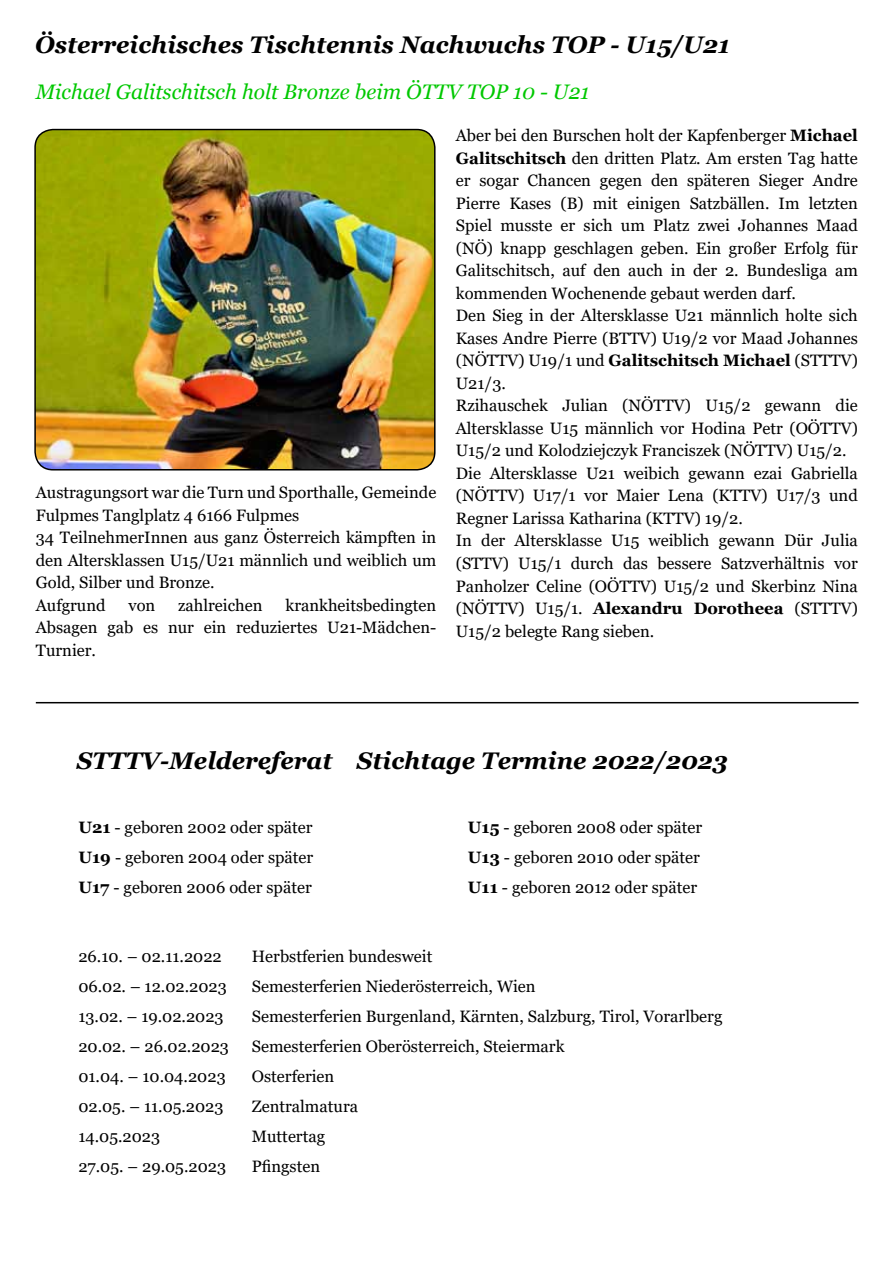
<style>
.page{position:relative;width:893px;height:1263px;background:#fff}
.page>*{position:absolute;margin:0;border:0;box-sizing:border-box;transform-origin:0 0}
.t1{font:italic 700 24px "Georgia";color:#000}
.t2{font:italic 21px "Georgia";color:#00c800}
.t3{font:16.5px/22.5px "Georgia";color:#000}
.s1{font-weight:700}
</style>
<div class="page">
<hr style="left:36px;top:702px;width:823px;height:1px;background:#000">
<img style="left:35px;top:130px;width:400px;height:340px">
<div style="left:34px;top:129px;width:402px;height:341px;border:2px solid #000;border-radius:18px"></div>
<h1 class="t1" style="left:35px;top:29px;width:696px">Österreichisches Tischtennis Nachwuchs TOP - U15/U21</h1>
<p class="t2" style="left:36px;top:78px;width:555px">Michael Galitschitsch holt Bronze beim ÖTTV TOP 10 - U21</p>
<p class="t3" style="left:36px;top:482px;width:402px">Austragungsort war die Turn und Sporthalle, Gemeinde Fulpmes Tanglplatz 4 6166 Fulpmes<br>34 TeilnehmerInnen aus ganz Österreich kämpften in den Altersklassen U15/U21 männlich und weiblich um Gold, Silber und Bronze.<br>Aufgrund</p>
<p class="t3" style="left:36px;top:594px;width:402px;text-align:justify;text-indent:250px">krankheitsbedingten Absagen gab es nur ein reduziertes U21-Mädchen-Turnier.</p>
<p class="t3" style="left:129px;top:594px;width:28px">von</p>
<p class="t3" style="left:178px;top:594px;width:86px">zahlreichen</p>
<p class="t3" style="left:456px;top:125px;width:404px">Aber bei den Burschen holt der Kapfenberger <span class="s1">Michael Galitschitsch</span> den dritten Platz. Am ersten Tag hatte er sogar Chancen gegen den späteren Sieger Andre Pierre Kases (B) mit einigen Satzbällen. Im letzten Spiel musste er sich um Platz zwei Johannes Maad (NÖ) knapp geschlagen geben. Ein großer Erfolg für Galitschitsch, auf den auch in der 2. Bundesliga am kommenden Wochenende gebaut werden darf.<br>Den Sieg in der Altersklasse U21 männlich holte sich Kases Andre Pierre (BTTV) U19/2 vor Maad Johannes (NÖTTV) U19/1 und <span class="s1">Galitschitsch Michael</span> (STTTV)<br>U21/3.<br>Rzihauschek Julian (NÖTTV) U15/2 gewann die Altersklasse U15 männlich vor Hodina Petr (OÖTTV)<br>U15/2 und Kolodziejczyk Franciszek (NÖTTV) U15/2.<br>Die Altersklasse U21 weibich gewann ezai Gabriella (NÖTTV) U17/1 vor Maier Lena (KTTV) U17/3 und Regner Larissa Katharina (KTTV) 19/2.<br>In der Altersklasse U15 weiblich gewann Dür Julia (STTV) U15/1 durch das bessere Satzverhältnis vor Panholzer Celine (OÖTTV) U15/2 und Skerbinz Nina (NÖTTV) U15/1. <span class="s1">Alexandru Dorotheea</span> (STTTV)<br>U15/2 belegte Rang sieben.</p>
<h1 class="t1" style="left:77px;top:745px;width:652px">STTTV-Meldereferat Stichtage Termine 2022/2023</h1>
<p class="t3" style="left:78px;top:817px;width:236px"><span class="s1">U21</span> - geboren 2002 oder später</p>
<p class="t3" style="left:468px;top:817px;width:236px"><span class="s1">U15</span> - geboren 2008 oder später</p>
<p class="t3" style="left:78px;top:847px;width:236px"><span class="s1">U19</span> - geboren 2004 oder später</p>
<p class="t3" style="left:468px;top:847px;width:234px"><span class="s1">U13</span> - geboren 2010 oder später</p>
<p class="t3" style="left:78px;top:877px;width:235px"><span class="s1">U17</span> - geboren 2006 oder später</p>
<p class="t3" style="left:468px;top:877px;width:231px"><span class="s1">U11</span> - geboren 2012 oder später</p>
<p class="t3" style="left:78px;top:945px;width:145px">26.10. – 02.11.2022</p>
<p class="t3" style="left:252px;top:945px;width:182px">Herbstferien bundesweit</p>
<p class="t3" style="left:78px;top:975px;width:150px">06.02. – 12.02.2023</p>
<p class="t3" style="left:252px;top:975px;width:285px">Semesterferien Niederösterreich, Wien</p>
<p class="t3" style="left:78px;top:1005px;width:147px">13.02. – 19.02.2023</p>
<p class="t3" style="left:252px;top:1005px;width:472px">Semesterferien Burgenland, Kärnten, Salzburg, Tirol, Vorarlberg</p>
<p class="t3" style="left:78px;top:1035px;width:152px">20.02. – 26.02.2023</p>
<p class="t3" style="left:252px;top:1035px;width:314px">Semesterferien Oberösterreich, Steiermark</p>
<p class="t3" style="left:78px;top:1065px;width:149px">01.04. – 10.04.2023</p>
<p class="t3" style="left:252px;top:1065px;width:84px">Osterferien</p>
<p class="t3" style="left:78px;top:1095px;width:147px">02.05. – 11.05.2023</p>
<p class="t3" style="left:252px;top:1095px;width:108px">Zentralmatura</p>
<p class="t3" style="left:78px;top:1125px;width:83px">14.05.2023</p>
<p class="t3" style="left:252px;top:1125px;width:75px">Muttertag</p>
<p class="t3" style="left:78px;top:1155px;width:149px">27.05. – 29.05.2023</p>
<p class="t3" style="left:252px;top:1155px;width:70px">Pfingsten</p>
</div>
